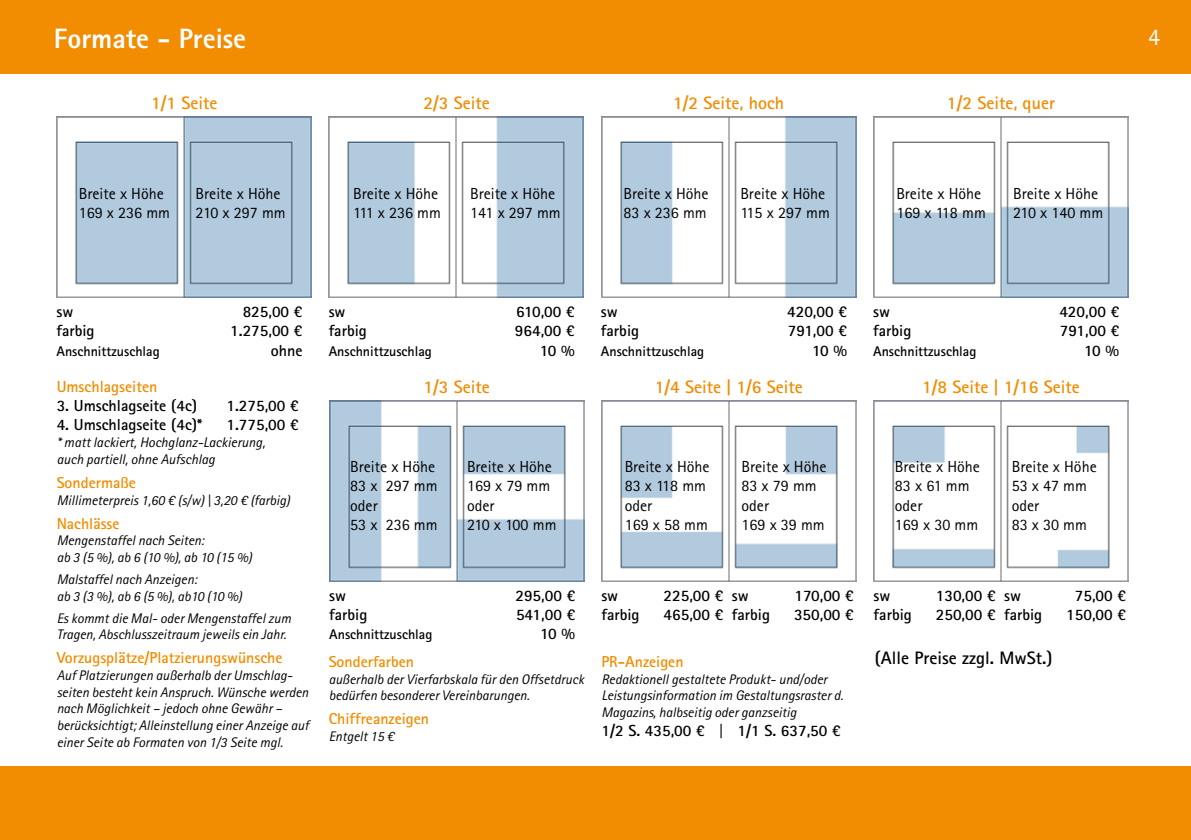
<style>
.page{position:relative;width:1191px;height:840px;background:#fff}
.page>*{position:absolute;margin:0;border:0;box-sizing:border-box;transform-origin:0 0}
.t1{font:800 28px "Rotis Sans Serif Std";color:#fff}
.t2{font:24px "Rotis Sans Serif Std";color:#fff}
.t3{font:700 18px "Rotis Sans Serif Std";color:#f28c00}
.t4{font:700 18px "Rotis Sans Serif Std";color:#000}
.t5{font:16px/19.2px "Rotis Sans Serif Std";color:#000}
.t6{font:700 16px "Rotis Sans Serif Std";color:#000}
.t7{font:700 16px "Rotis Sans Serif Std";color:#f28c00}
.t8{font:700 15.8px "Rotis Sans Serif Std";color:#f28c00}
.t9{font:700 14px "Rotis Sans Serif Std";color:#000}
.t10{font:italic 14px/16.8px "Rotis Sans Serif Std";color:#000}
.t11{font:italic 13.8px/16.6px "Rotis Sans Serif Std";color:#000}
.s1{font-weight:400}
</style>
<div class="page">
<div style="left:0;top:0;width:1191px;height:74px;background:#f28c00"></div>
<div style="left:0;top:765px;width:1191px;height:74px;background:#f28c00"></div>
<img style="left:57px;top:116px;width:255px;height:182px">
<img style="left:329px;top:400px;width:255px;height:181px">
<img style="left:329px;top:116px;width:255px;height:182px">
<img style="left:601px;top:400px;width:255px;height:181px">
<img style="left:601px;top:116px;width:255px;height:182px">
<img style="left:873px;top:400px;width:255px;height:181px">
<img style="left:873px;top:116px;width:255px;height:182px">
<h1 class="t1" style="left:54px;top:20px;width:194px">Formate - Preise</h1>
<h2 class="t2" style="left:1148px;top:23px;width:13px">4</h2>
<h3 class="t3" style="left:151px;top:92px;width:68px">1/1 Seite</h3>
<h3 class="t3" style="left:423px;top:92px;width:68px">2/3 Seite</h3>
<h3 class="t3" style="left:673px;top:92px;width:112px">1/2 Seite, hoch</h3>
<h3 class="t3" style="left:947px;top:92px;width:109px">1/2 Seite, quer</h3>
<p class="t5" style="left:79px;top:184px;width:93px">Breite x Höhe<br>169 x 236 mm</p>
<p class="t5" style="left:196px;top:184px;width:92px">Breite x Höhe<br>210 x 297 mm</p>
<p class="t5" style="left:353px;top:184px;width:89px">Breite x Höhe<br>111 x 236 mm</p>
<p class="t5" style="left:470px;top:184px;width:92px">Breite x Höhe<br>141 x 297 mm</p>
<p class="t5" style="left:623px;top:184px;width:86px">Breite x Höhe<br>83 x 236 mm</p>
<p class="t5" style="left:740px;top:184px;width:91px">Breite x Höhe<br>115 x 297 mm</p>
<p class="t5" style="left:896px;top:184px;width:91px">Breite x Höhe<br>169 x 118 mm</p>
<p class="t5" style="left:1013px;top:184px;width:92px">Breite x Höhe<br>210 x 140 mm</p>
<p class="t6" style="left:56px;top:301px;width:18px">sw</p>
<p class="t6" style="left:243px;top:301px;width:61px">825,00 €</p>
<p class="t6" style="left:56px;top:321px;width:40px">farbig</p>
<p class="t6" style="left:230px;top:321px;width:74px">1.275,00 €</p>
<p class="t9" style="left:56px;top:342px;width:105px">Anschnittzuschlag</p>
<p class="t6" style="left:271px;top:340px;width:33px">ohne</p>
<p class="t7" style="left:57px;top:376px;width:102px">Umschlagseiten</p>
<p class="t6" style="left:57px;top:395px;width:142px">3. Umschlagseite (4c)</p>
<p class="t6" style="left:226px;top:395px;width:74px">1.275,00 €</p>
<p class="t6" style="left:57px;top:414px;width:147px">4. Umschlagseite (4c)*</p>
<p class="t6" style="left:226px;top:414px;width:74px">1.775,00 €</p>
<p class="t10" style="left:57px;top:434px;width:210px">* matt lackiert, Hochglanz-Lackierung, auch partiell, ohne Aufschlag</p>
<p class="t8" style="left:57px;top:472px;width:81px">Sondermaße</p>
<p class="t11" style="left:57px;top:491px;width:235px">Millimeterpreis 1,60 € (s/w) | 3,20 € (farbig)</p>
<p class="t8" style="left:57px;top:513px;width:64px">Nachlässe</p>
<p class="t11" style="left:57px;top:532px;width:197px">Mengenstaffel nach Seiten:<br>ab 3 (5 %), ab 6 (10 %), ab 10 (15 %)</p>
<p class="t11" style="left:57px;top:570px;width:187px">Malstaffel nach Anzeigen:<br>ab 3 (3 %), ab 6 (5 %), ab10 (10 %)</p>
<p class="t11" style="left:57px;top:609px;width:236px">Es kommt die Mal- oder Mengenstaffel zum<br>Tragen, Abschlusszeitraum jeweils ein Jahr.</p>
<p class="t8" style="left:57px;top:647px;width:227px">Vorzugsplätze/Platzierungswünsche</p>
<p class="t11" style="left:57px;top:667px;width:254px">Auf Platzierungen außerhalb der Umschlag&shy;seiten besteht kein Anspruch. Wünsche werden nach Möglichkeit – jedoch ohne Gewähr – berücksichtigt; Alleinstellung einer Anzeige auf einer Seite ab Formaten von 1/3 Seite mgl.</p>
<p class="t6" style="left:329px;top:301px;width:18px">sw</p>
<p class="t6" style="left:516px;top:301px;width:60px">610,00 €</p>
<p class="t6" style="left:329px;top:321px;width:40px">farbig</p>
<p class="t6" style="left:515px;top:321px;width:61px">964,00 €</p>
<p class="t9" style="left:329px;top:342px;width:105px">Anschnittzuschlag</p>
<p class="t6" style="left:540px;top:340px;width:36px">10 %</p>
<p class="t6" style="left:601px;top:301px;width:18px">sw</p>
<p class="t6" style="left:787px;top:301px;width:61px">420,00 €</p>
<p class="t6" style="left:601px;top:321px;width:40px">farbig</p>
<p class="t6" style="left:787px;top:321px;width:61px">791,00 €</p>
<p class="t9" style="left:601px;top:342px;width:105px">Anschnittzuschlag</p>
<p class="t6" style="left:812px;top:340px;width:36px">10 %</p>
<p class="t6" style="left:873px;top:301px;width:18px">sw</p>
<p class="t6" style="left:1059px;top:301px;width:61px">420,00 €</p>
<p class="t6" style="left:873px;top:321px;width:40px">farbig</p>
<p class="t6" style="left:1060px;top:321px;width:61px">791,00 €</p>
<p class="t9" style="left:873px;top:342px;width:105px">Anschnittzuschlag</p>
<p class="t6" style="left:1084px;top:340px;width:36px">10 %</p>
<h3 class="t3" style="left:423px;top:375px;width:68px">1/3 Seite</h3>
<h3 class="t3" style="left:655px;top:375px;width:149px">1/4 Seite | 1/6 Seite</h3>
<h3 class="t3" style="left:922px;top:375px;width:159px">1/8 Seite | 1/16 Seite</h3>
<p class="t5" style="left:350px;top:457px;width:89px">Breite x Höhe<br>83 x 297 mm oder<br>53 x 236 mm</p>
<p class="t5" style="left:467px;top:457px;width:91px">Breite x Höhe<br>169 x 79 mm oder<br>210 x 100 mm</p>
<p class="t5" style="left:624px;top:457px;width:86px">Breite x Höhe<br>83 x 118 mm oder<br>169 x 58 mm</p>
<p class="t5" style="left:741px;top:457px;width:86px">Breite x Höhe<br>83 x 79 mm oder<br>169 x 39 mm</p>
<p class="t5" style="left:895px;top:457px;width:86px">Breite x Höhe<br>83 x 61 mm oder<br>169 x 30 mm</p>
<p class="t5" style="left:1011px;top:457px;width:86px">Breite x Höhe<br>53 x 47 mm oder<br>83 x 30 mm</p>
<p class="t6" style="left:329px;top:585px;width:18px">sw</p>
<p class="t6" style="left:515px;top:585px;width:61px">295,00 €</p>
<p class="t6" style="left:329px;top:604px;width:40px">farbig</p>
<p class="t6" style="left:516px;top:604px;width:61px">541,00 €</p>
<p class="t9" style="left:329px;top:625px;width:105px">Anschnittzuschlag</p>
<p class="t6" style="left:540px;top:623px;width:36px">10 %</p>
<p class="t8" style="left:329px;top:651px;width:87px">Sonderfarben</p>
<h3 class="t4" style="left:875px;top:646px;width:179px">(Alle Preise zzgl. MwSt.)</h3>
<p class="t11" style="left:329px;top:670px;width:257px">außerhalb der Vierfarbskala für den Offsetdruck bedürfen besonderer Vereinbarungen.</p>
<p class="t8" style="left:329px;top:708px;width:102px">Chiffreanzeigen</p>
<p class="t11" style="left:329px;top:727px;width:67px">Entgelt 15 €</p>
<p class="t6" style="left:601px;top:585px;width:18px">sw</p>
<p class="t6" style="left:663px;top:585px;width:61px">225,00 €</p>
<p class="t6" style="left:601px;top:604px;width:40px">farbig</p>
<p class="t6" style="left:663px;top:604px;width:61px">465,00 €</p>
<p class="t6" style="left:732px;top:585px;width:18px">sw</p>
<p class="t6" style="left:794px;top:585px;width:61px">170,00 €</p>
<p class="t6" style="left:732px;top:604px;width:40px">farbig</p>
<p class="t6" style="left:794px;top:604px;width:61px">350,00 €</p>
<p class="t6" style="left:873px;top:585px;width:18px">sw</p>
<p class="t6" style="left:935px;top:585px;width:61px">130,00 €</p>
<p class="t6" style="left:873px;top:604px;width:40px">farbig</p>
<p class="t6" style="left:935px;top:604px;width:61px">250,00 €</p>
<p class="t6" style="left:1004px;top:585px;width:18px">sw</p>
<p class="t6" style="left:1074px;top:585px;width:53px">75,00 €</p>
<p class="t6" style="left:1004px;top:604px;width:40px">farbig</p>
<p class="t6" style="left:1066px;top:604px;width:61px">150,00 €</p>
<p class="t8" style="left:601px;top:651px;width:84px">PR-Anzeigen</p>
<p class="t11" style="left:601px;top:670px;width:243px">Redaktionell gestaltete Produkt- und/oder<br>Leistungsinformation im Gestaltungsraster d.<br>Magazins, halbseitig oder ganzseitig</p>
<p class="t6" style="left:601px;top:720px;width:241px">1/2 S. 435,00 € <span class="s1">|</span> 1/1 S. 637,50 €</p>
</div>
